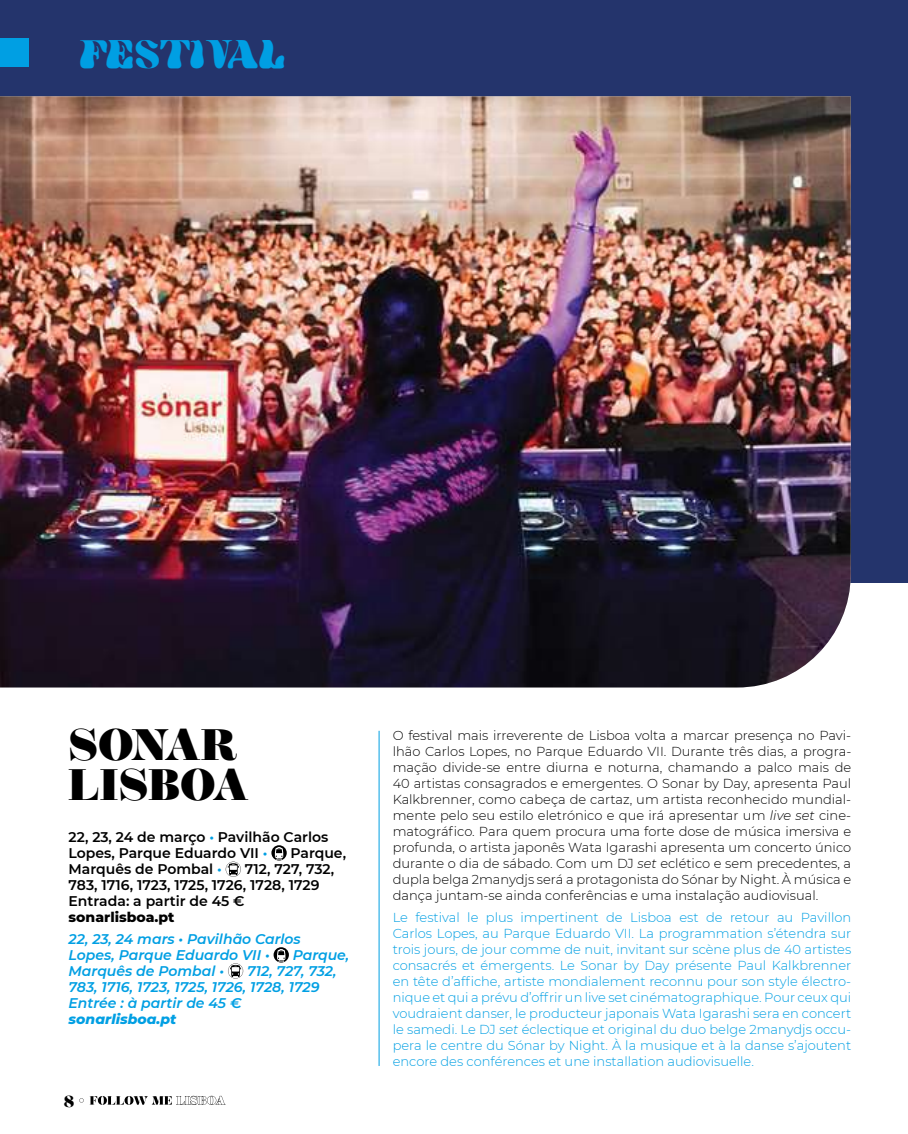
<style>
.page{position:relative;width:908px;height:1134px;background:#fff}
.page>*{position:absolute;margin:0;border:0;box-sizing:border-box;transform-origin:0 0}
.t1{font:900 44px/40px "Operetta 12";color:#000}
.t2{font:39px "HWT Arabesque";color:#009fe3}
.t3{font:900 16px "Operetta 12";color:#000}
.t4{font:600 14px/16px "Montserrat";color:#000}
.t5{font:italic 600 14px/16px "Montserrat";color:#009fe3}
.t6{font:800 14px "Montserrat";color:#000}
.t7{font:italic 800 14px "Montserrat";color:#009fe3}
.t8{font:300 13px/16px "Montserrat";color:#000;text-align:justify}
.t9{font:300 13px/16px "Montserrat";color:#009fe3;text-align:justify}
.s1{color:#009fe3}
.s2{font-style:italic}
</style>
<div class="page">
<svg style="left:79px;top:1098px;width:5px;height:5px"></svg>
<svg style="left:90px;top:1096px;width:135px;height:9px"></svg>
<div style="left:0;top:0;width:907px;height:582px;background:#24346c"></div>
<div style="left:0;top:39px;width:28px;height:28px;background:#009fe3"></div>
<svg style="left:271px;top:845px;width:15px;height:16px"></svg>
<svg style="left:225px;top:862px;width:16px;height:15px"></svg>
<svg style="left:273px;top:947px;width:16px;height:16px"></svg>
<svg style="left:228px;top:963px;width:15px;height:15px"></svg>
<hr style="left:378px;top:731px;width:1px;height:335px;background:#009fe3">
<img style="left:0;top:96px;width:850px;height:591px">
<h2 class="t2" style="left:79px;top:32px;width:207px">FESTIVAL</h2>
<h1 class="t1" style="left:68px;top:725px;width:182px">SONAR<br>LISBOA</h1>
<p class="t4" style="left:69px;top:828px;width:261px">22, 23, 24 de março <span class="s1">•</span> Pavilhão Carlos<br>Lopes, Parque Eduardo VII <span class="s1">•</span></p>
<p class="t4" style="left:290px;top:844px;width:57px">Parque,</p>
<p class="t4" style="left:69px;top:860px;width:155px">Marquês de Pombal <span class="s1">•</span></p>
<p class="t4" style="left:69px;top:860px;width:267px;text-indent:176px">712, 727, 732,<br>783, 1716, 1723, 1725, 1726, 1728, 1729<br>Entrada: a partir de 45 €</p>
<p class="t6" style="left:69px;top:907px;width:107px">sonarlisboa.pt</p>
<p class="t5" style="left:69px;top:930px;width:234px">22, 23, 24 mars • Pavilhão Carlos<br>Lopes, Parque Eduardo VII •</p>
<p class="t5" style="left:292px;top:946px;width:58px">Parque,</p>
<p class="t5" style="left:69px;top:962px;width:157px">Marquês de Pombal •</p>
<p class="t5" style="left:69px;top:962px;width:269px;text-indent:178px">712, 727, 732,<br>783, 1716, 1723, 1725, 1726, 1728, 1729<br>Entrée : à partir de 45 €</p>
<p class="t7" style="left:69px;top:1008px;width:109px">sonarlisboa.pt</p>
<p class="t3" style="left:64px;top:1091px;width:12px">8</p>
<p class="t8" style="left:392px;top:727px;width:460px">O festival mais irreverente de Lisboa volta a marcar presença no Pavi&shy;lhão Carlos Lopes, no Parque Eduardo VII. Durante três dias, a progra&shy;mação divide-se entre diurna e noturna, chamando a palco mais de 40 artistas consagrados e emergentes. O Sonar by Day, apresenta Paul Kalkbrenner, como cabeça de cartaz, um artista reconhecido mundial&shy;mente pelo seu estilo eletrónico e que irá apresentar um <span class="s2">live set</span> cine&shy;matográfico. Para quem procura uma forte dose de música imersiva e profunda, o artista japonês Wata Igarashi apresenta um concerto único durante o dia de sábado. Com um DJ <span class="s2">set</span> eclético e sem precedentes, a dupla belga 2manydjs será a protagonista do Sónar by Night. À música e dança juntam-se ainda conferências e uma instalação audiovisual.</p>
<p class="t9" style="left:392px;top:909px;width:460px">Le festival le plus impertinent de Lisboa est de retour au Pavillon Carlos Lopes, au Parque Eduardo VII. La programmation s’étendra sur trois jours, de jour comme de nuit, invitant sur scène plus de 40 artistes consacrés et émergents. Le Sonar by Day présente Paul Kalkbrenner en tête d’affiche, artiste mondialement reconnu pour son style électro&shy;nique et qui a prévu d’offrir un live set cinématographique. Pour ceux qui voudraient danser, le producteur japonais Wata Igarashi sera en concert le samedi. Le DJ <span class="s2">set</span> éclectique et original du duo belge 2manydjs occu&shy;pera le centre du Sónar by Night. À la musique et à la danse s’ajoutent encore des conférences et une installation audiovisuelle.</p>
</div>
